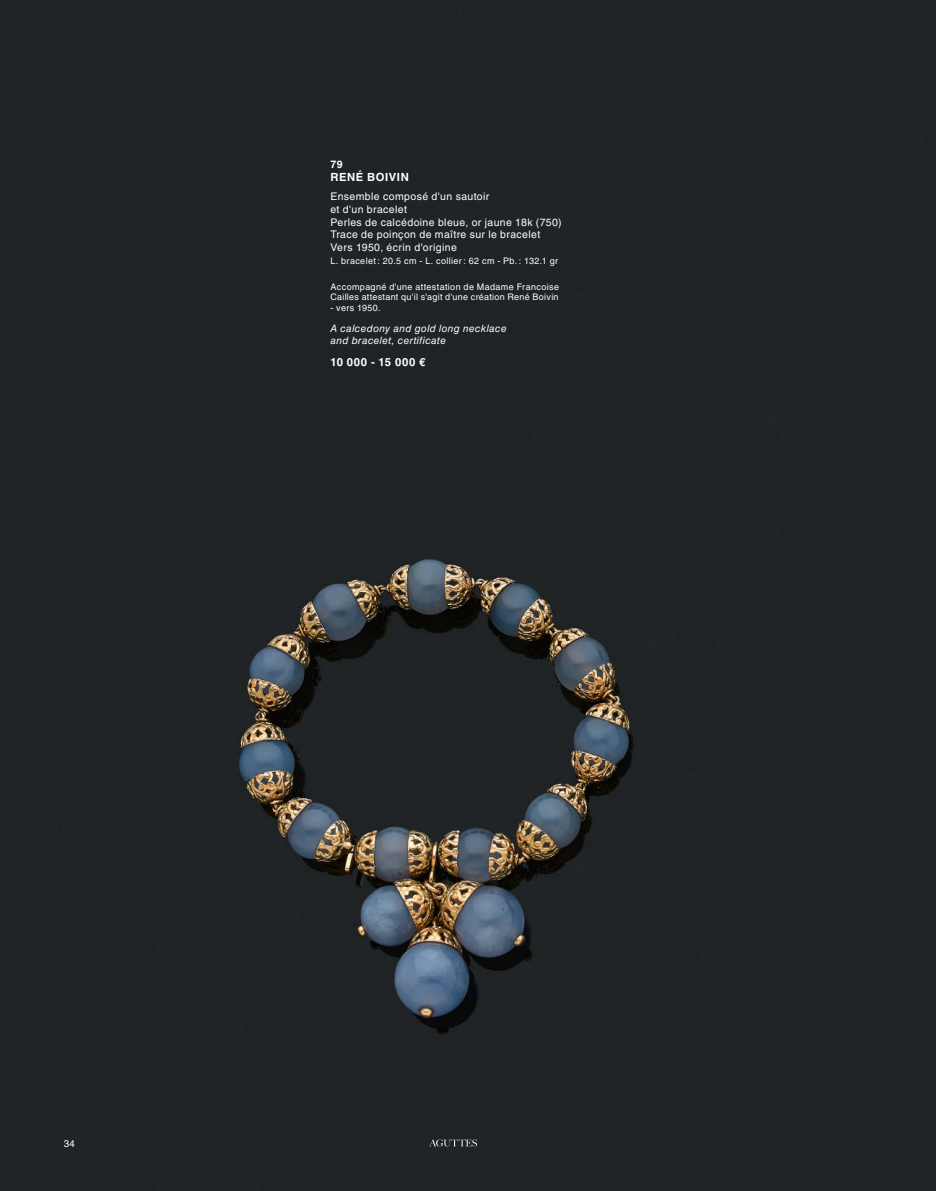
<style>
.page{position:relative;width:936px;height:1191px;background:#fff}
.page>*{position:absolute;margin:0;border:0;box-sizing:border-box;transform-origin:0 0}
.t1{font:700 11.25px "Helvetica LT Std";letter-spacing:.07em;color:#fff}
.t2{font:700 11.25px "Helvetica LT Std";letter-spacing:.05em;color:#fff}
.t3{font:10.5px/12.6px "Helvetica LT Std";letter-spacing:.035em;color:#fff}
.t4{font:700 10.5px "Helvetica LT Std";color:#fff}
.t5{font:italic 10.2px/12.1px "Helvetica LT Std";letter-spacing:.035em;color:#fff}
.t6{font:9.75px "Helvetica LT Std";color:#fff}
.t7{font:9px/10.8px "Helvetica LT Std";letter-spacing:.035em;color:#fff}
</style>
<div class="page">
<img style="left:160px;top:0;width:775px;height:1107px">
<div style="left:160px;top:1107px;width:775px;height:84px;background:#202426"></div>
<div style="left:0;top:0;width:160px;height:1191px;background:#202426"></div>
<svg style="left:429px;top:1139px;width:48px;height:7px"></svg>
<p class="t4" style="left:330px;top:158px;width:14px">79</p>
<p class="t2" style="left:330px;top:170px;width:80px">RENÉ BOIVIN</p>
<p class="t3" style="left:330px;top:190px;width:232px">Ensemble composé d'un sautoir<br>et d'un bracelet<br>Perles de calcédoine bleue, or jaune 18k (750)<br>Trace de poinçon de maître sur le bracelet<br>Vers 1950, écrin d'origine</p>
<p class="t7" style="left:330px;top:255px;width:229px">L. bracelet : 20.5 cm - L. collier: 62 cm - Pb. : 132.1 gr</p>
<p class="t7" style="left:330px;top:281px;width:230px">Accompagné d'une attestation de Madame Francoise<br>Cailles attestant qu'il s'agit d'une création René Boivin</p>
<p class="t7" style="left:330px;top:302px;width:52px">- vers 1950.</p>
<p class="t5" style="left:330px;top:322px;width:178px">A calcedony and gold long necklace and bracelet, certificate</p>
<p class="t1" style="left:330px;top:355px;width:96px">10 000 - 15 000 €</p>
<p class="t6" style="left:64px;top:1137px;width:13px">34</p>
</div>
